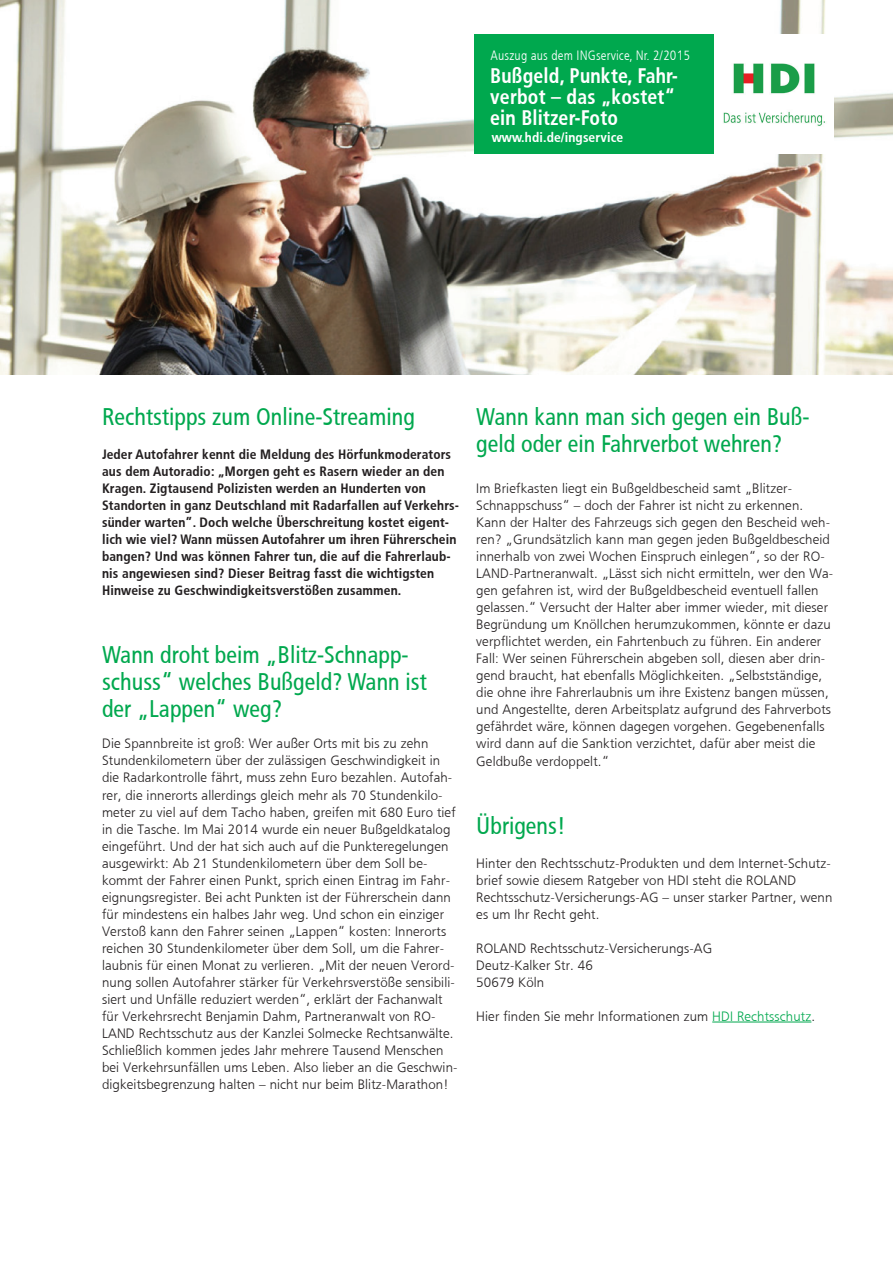
<style>
.page{position:relative;width:893px;height:1263px;background:#fff}
.page>*{position:absolute;margin:0;border:0;box-sizing:border-box;transform-origin:0 0}
.t1{font:24px/27px "HDI Gerling Sans Cond Regular";color:#00a84e}
.t2{font:21px/21px "HDI Gerling Sans Cond Bold";letter-spacing:.01em;color:#fff;scale:.94 1}
.t3{font:13.5px/17px "HDI Gerling Sans Light";letter-spacing:.01em;color:#231f20}
.t4{font:13.5px/17px "HDI Gerling Sans Cond Bold";letter-spacing:.01em;color:#231f20}
.t5{font:13.5px "HDI Gerling Sans Cond Light";letter-spacing:.01em;color:#fff}
.t6{font:13.5px "HDI Gerling Sans Cond Bold";letter-spacing:.01em;color:#fff}
.s1{color:#00a84e}
</style>
<div class="page">
<img style="left:0;top:0;width:893px;height:374px">
<div style="left:594px;top:34px;width:136px;height:119px;background:#00a84e"></div>
<div style="left:475px;top:34px;width:119px;height:119px;background:#00a84e"></div>
<hr style="left:712px;top:1021px;width:99px;height:1px;background:#00a84e">
<img style="left:714px;top:34px;width:119px;height:119px">
<p class="t5" style="left:491px;top:48px;width:201px">Auszug aus dem INGservice, Nr. 2/2015</p>
<h2 class="t2" style="left:490px;top:66px;width:201px">Bußgeld, Punkte, Fahr&shy;verbot – das „kostet“ ein Blitzer-Foto</h2>
<p class="t6" style="left:492px;top:130px;width:133px">www.hdi.de/ingservice</p>
<h1 class="t1" style="left:102px;top:404px;width:314px">Rechtstipps zum Online-Streaming</h1>
<p class="t4" style="left:102px;top:446px;width:358px">Jeder Autofahrer kennt die Meldung des Hörfunkmoderators aus dem Autoradio: „Morgen geht es Rasern wieder an den Kragen. Zigtausend Polizisten werden an Hunderten von Standorten in ganz Deutschland mit Radarfallen auf Verkehrs&shy;sünder warten”. Doch welche Überschreitung kostet eigent&shy;lich wie viel? Wann müssen Autofahrer um ihren Führerschein bangen? Und was können Fahrer tun, die auf die Fahrerlaub&shy;nis angewiesen sind? Dieser Beitrag fasst die wichtigsten Hinweise zu Geschwindigkeitsverstößen zusammen.</p>
<h1 class="t1" style="left:102px;top:642px;width:326px">Wann droht beim „Blitz-Schnapp&shy;schuss“ welches Bußgeld? Wann ist der „Lappen“ weg?</h1>
<p class="t3" style="left:102px;top:735px;width:357px">Die Spannbreite ist groß: Wer außer Orts mit bis zu zehn Stundenkilometern über der zulässigen Geschwindigkeit in die Radarkontrolle fährt, muss zehn Euro bezahlen. Autofah&shy;rer, die innerorts allerdings gleich mehr als 70 Stundenkilo&shy;meter zu viel auf dem Tacho haben, greifen mit 680 Euro tief in die Tasche. Im Mai 2014 wurde ein neuer Bußgeldkatalog eingeführt. Und der hat sich auch auf die Punkteregelungen ausgewirkt: Ab 21 Stundenkilometern über dem Soll be&shy;kommt der Fahrer einen Punkt, sprich einen Eintrag im Fahr&shy;eignungsregister. Bei acht Punkten ist der Führerschein dann für mindestens ein halbes Jahr weg. Und schon ein einziger Verstoß kann den Fahrer seinen „Lappen“ kosten: Innerorts reichen 30 Stundenkilometer über dem Soll, um die Fahrer&shy;laubnis für einen Monat zu verlieren. „Mit der neuen Verord&shy;nung sollen Autofahrer stärker für Verkehrsverstöße sensibili&shy;siert und Unfälle reduziert werden“, erklärt der Fachanwalt für Verkehrsrecht Benjamin Dahm, Partneranwalt von RO-LAND Rechtsschutz aus der Kanzlei Solmecke Rechtsanwälte.<br>Schließlich kommen jedes Jahr mehrere Tausend Menschen bei Verkehrsunfällen ums Leben. Also lieber an die Geschwin&shy;digkeitsbegrenzung halten – nicht nur beim Blitz-Marathon!</p>
<h1 class="t1" style="left:476px;top:404px;width:335px">Wann kann man sich gegen ein Buß&shy;geld oder ein Fahrverbot wehren?</h1>
<p class="t3" style="left:476px;top:480px;width:358px">Im Briefkasten liegt ein Bußgeldbescheid samt „Blitzer-Schnappschuss“ – doch der Fahrer ist nicht zu erkennen.<br>Kann der Halter des Fahrzeugs sich gegen den Bescheid weh&shy;ren? „Grundsätzlich kann man gegen jeden Bußgeldbescheid innerhalb von zwei Wochen Einspruch einlegen“, so der RO-LAND-Partneranwalt. „Lässt sich nicht ermitteln, wer den Wa&shy;gen gefahren ist, wird der Bußgeldbescheid eventuell fallen gelassen.“ Versucht der Halter aber immer wieder, mit dieser Begründung um Knöllchen herumzukommen, könnte er dazu verpflichtet werden, ein Fahrtenbuch zu führen. Ein anderer Fall: Wer seinen Führerschein abgeben soll, diesen aber drin&shy;gend braucht, hat ebenfalls Möglichkeiten. „Selbstständige, die ohne ihre Fahrerlaubnis um ihre Existenz bangen müssen, und Angestellte, deren Arbeitsplatz aufgrund des Fahrverbots gefährdet wäre, können dagegen vorgehen. Gegebenenfalls wird dann auf die Sanktion verzichtet, dafür aber meist die Geldbuße verdoppelt.“</p>
<h1 class="t1" style="left:476px;top:812px;width:91px">Übrigens!</h1>
<p class="t3" style="left:476px;top:854px;width:358px">Hinter den Rechtsschutz-Produkten und dem Internet-Schutz&shy;brief sowie diesem Ratgeber von HDI steht die ROLAND Rechtsschutz-Versicherungs-AG – unser starker Partner, wenn es um Ihr Recht geht.</p>
<p class="t3" style="left:476px;top:939px;width:238px">ROLAND Rechtsschutz-Versicherungs-AG<br>Deutz-Kalker Str. 46<br>50679 Köln</p>
<p class="t3" style="left:476px;top:1008px;width:340px">Hier finden Sie mehr Informationen zum <span class="s1">HDI Rechtsschutz</span>.</p>
</div>
